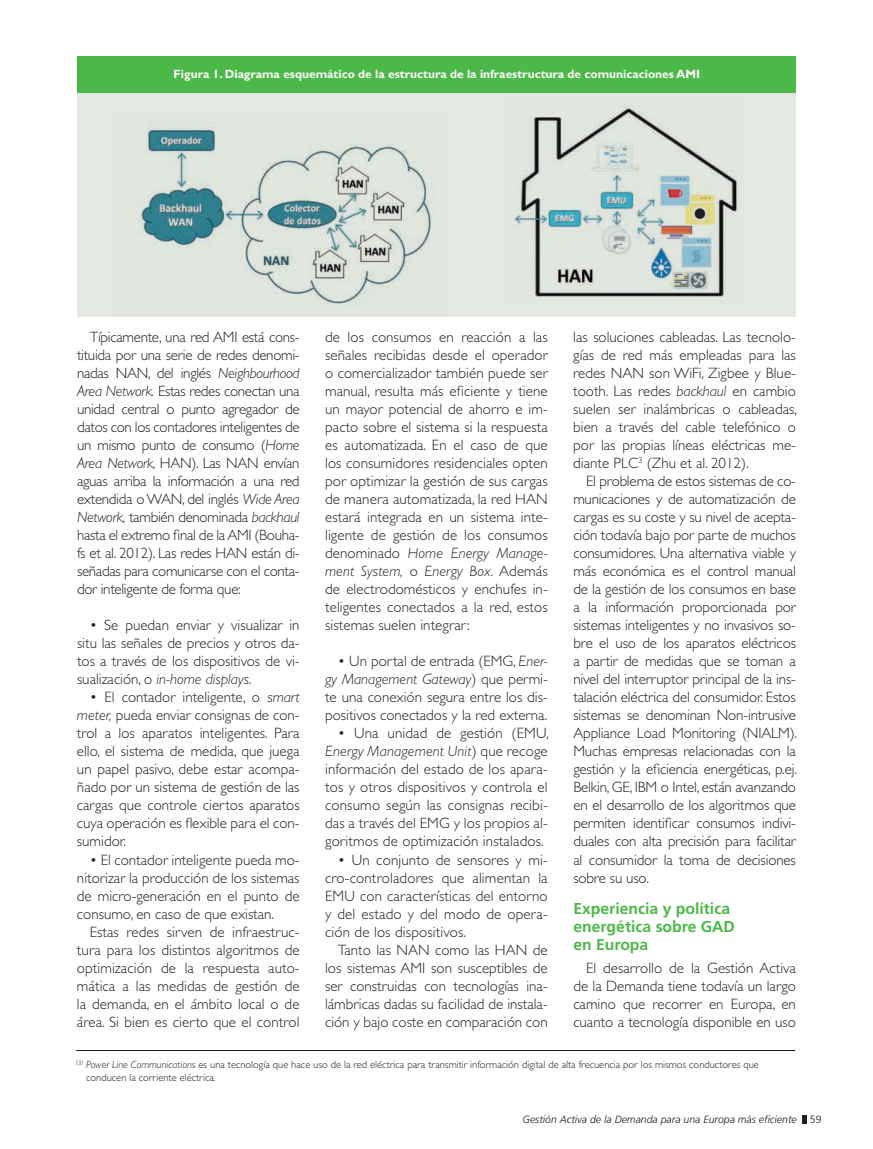
<style>
.page{position:relative;width:873px;height:1149px;background:#fff}
.page>*{position:absolute;margin:0;border:0;box-sizing:border-box;transform-origin:0 0}
.t1{font:700 15.75px/18px "Frutiger LT Std";color:#4cb848}
.t2{font:300 15px/18px "Gill Sans Std";color:#231f20;text-align:justify}
.t3{font:700 12px "Gill Sans Std";color:#fff}
.t4{font:300 10.5px/13.5px "Gill Sans Std";color:#231f20}
.t5{font:italic 300 10.5px "Frutiger LT Std";color:#231f20}
.s1{font-style:italic}
.s2{font-style:normal}
</style>
<div class="page">
<svg style="left:802px;top:1115px;width:4px;height:8px"></svg>
<hr style="left:76px;top:1050px;width:719px;height:1px;background:#231f20">
<div style="left:78px;top:56px;width:718px;height:36px;background:#4cb848"></div>
<div style="left:78px;top:93px;width:718px;height:223px;background:#e3e8e1"></div>
<img style="left:513px;top:106px;width:224px;height:191px">
<img style="left:141px;top:126px;width:293px;height:179px">
<p class="t3" style="left:174px;top:67px;width:528px">Figura 1. Diagrama esquemático de la estructura de la infraestructura de comunicaciones AMI</p>
<p class="t2" style="left:77px;top:328px;width:224px;text-indent:13px">Típicamente, una red AMI está cons&shy;tituida por una serie de redes denomi&shy;nadas NAN, del inglés <span class="s1">Neighbourhood Area Network.</span> Estas redes conectan una unidad central o punto agregador de datos con los contadores inteligentes de un mismo punto de consumo (<span class="s1">Home Area Network,</span> HAN). Las NAN envían aguas arriba la información a una red extendida o WAN, del inglés <span class="s1">Wide Area Network,</span> también denominada <span class="s1">backhaul </span>hasta el extremo final de la AMI (Bouha&shy;fs et al. 2012). Las redes HAN están di&shy;señadas para comunicarse con el conta&shy;dor inteligente de forma que:</p>
<p class="t2" style="left:77px;top:616px;width:224px;text-indent:13px">• Se puedan enviar y visualizar in situ las señales de precios y otros da&shy;tos a través de los dispositivos de vi&shy;sualización, o <span class="s1">in-home displays.</span></p>
<p class="t2" style="left:77px;top:688px;width:224px;text-indent:13px">• El contador inteligente, o <span class="s1">smart meter,</span> pueda enviar consignas de con&shy;trol a los aparatos inteligentes. Para ello, el sistema de medida, que juega un papel pasivo, debe estar acompa&shy;ñado por un sistema de gestión de las cargas que controle ciertos aparatos cuya operación es flexible para el con&shy;sumidor.</p>
<p class="t2" style="left:77px;top:850px;width:224px;text-indent:13px">• El contador inteligente pueda mo&shy;nitorizar la producción de los sistemas de micro-generación en el punto de consumo, en caso de que existan.</p>
<p class="t2" style="left:77px;top:922px;width:224px;text-indent:13px">Estas redes sirven de infraestruc&shy;tura para los distintos algoritmos de optimización de la respuesta auto&shy;mática a las medidas de gestión de la demanda, en el ámbito local o de área. Si bien es cierto que el control</p>
<p class="t2" style="left:325px;top:328px;width:224px">de los consumos en reacción a las señales recibidas desde el operador o comercializador también puede ser manual, resulta más eficiente y tiene un mayor potencial de ahorro e im&shy;pacto sobre el sistema si la respuesta es automatizada. En el caso de que los consumidores residenciales opten por optimizar la gestión de sus cargas de manera automatizada, la red HAN estará integrada en un sistema inte&shy;ligente de gestión de los consumos denominado <span class="s1">Home Energy Manage&shy;ment System,</span> o <span class="s1">Energy Box.</span> Además de electrodomésticos y enchufes in&shy;teligentes conectados a la red, estos sistemas suelen integrar:</p>
<p class="t2" style="left:325px;top:652px;width:224px;text-indent:13px">• Un portal de entrada (EMG, <span class="s1">Ener&shy;gy Management Gateway</span>) que permi&shy;te una conexión segura entre los dis&shy;positivos conectados y la red externa.</p>
<p class="t2" style="left:325px;top:724px;width:225px;text-indent:13px">• Una unidad de gestión (EMU, <span class="s1">Energy Management Unit</span>) que recoge información del estado de los apara&shy;tos y otros dispositivos y controla el consumo según las consignas recibi&shy;das a través del EMG y los propios al&shy;goritmos de optimización instalados.</p>
<p class="t2" style="left:325px;top:850px;width:224px;text-indent:13px">• Un conjunto de sensores y mi&shy;cro-controladores que alimentan la EMU con características del entorno y del estado y del modo de opera&shy;ción de los dispositivos.</p>
<p class="t2" style="left:325px;top:940px;width:224px;text-indent:13px">Tanto las NAN como las HAN de los sistemas AMI son susceptibles de ser construidas con tecnologías ina&shy;lámbricas dadas su facilidad de instala&shy;ción y bajo coste en comparación con</p>
<p class="t2" style="left:573px;top:328px;width:225px">las soluciones cableadas. Las tecnolo&shy;gías de red más empleadas para las redes NAN son WiFi, Zigbee y Blue&shy;tooth. Las redes <span class="s1">backhaul</span> en cambio suelen ser inalámbricas o cableadas, bien a través del cable telefónico o por las propias líneas eléctricas me&shy;diante PLC<sup>3</sup> (Zhu et al. 2012).</p>
<p class="t2" style="left:573px;top:472px;width:225px;text-indent:13px">El problema de estos sistemas de co&shy;municaciones y de automatización de cargas es su coste y su nivel de acepta&shy;ción todavía bajo por parte de muchos consumidores. Una alternativa viable y más económica es el control manual de la gestión de los consumos en base a la información proporcionada por sistemas inteligentes y no invasivos so&shy;bre el uso de los aparatos eléctricos a partir de medidas que se toman a nivel del interruptor principal de la ins&shy;talación eléctrica del consumidor. Estos sistemas se denominan Non-intrusive Appliance Load Monitoring (NIALM).<br>Muchas empresas relacionadas con la gestión y la eficiencia energéticas, p.ej.<br>Belkin, GE, IBM o Intel, están avanzando en el desarrollo de los algoritmos que permiten identificar consumos indivi&shy;duales con alta precisión para facilitar al consumidor la toma de decisiones sobre su uso.</p>
<p class="t1" style="left:573px;top:899px;width:163px">Experiencia y política energética sobre GAD en Europa</p>
<p class="t2" style="left:573px;top:958px;width:224px;text-indent:13px">El desarrollo de la Gestión Activa de la Demanda tiene todavía un largo camino que recorrer en Europa, en cuanto a tecnología disponible en uso</p>
<p class="t4" style="left:86px;top:1057px;width:674px;text-indent:-10px"><sup>(3)</sup> <span class="s1">Power Line Communications</span> es una tecnología que hace uso de la red eléctrica para transmitir información digital de alta frecuencia por los mismos conductores que conducen la corriente eléctrica.</p>
<p class="t5" style="left:522px;top:1113px;width:300px">Gestión Activa de la Demanda para una Europa más eficiente <span class="s2">59</span></p>
</div>
